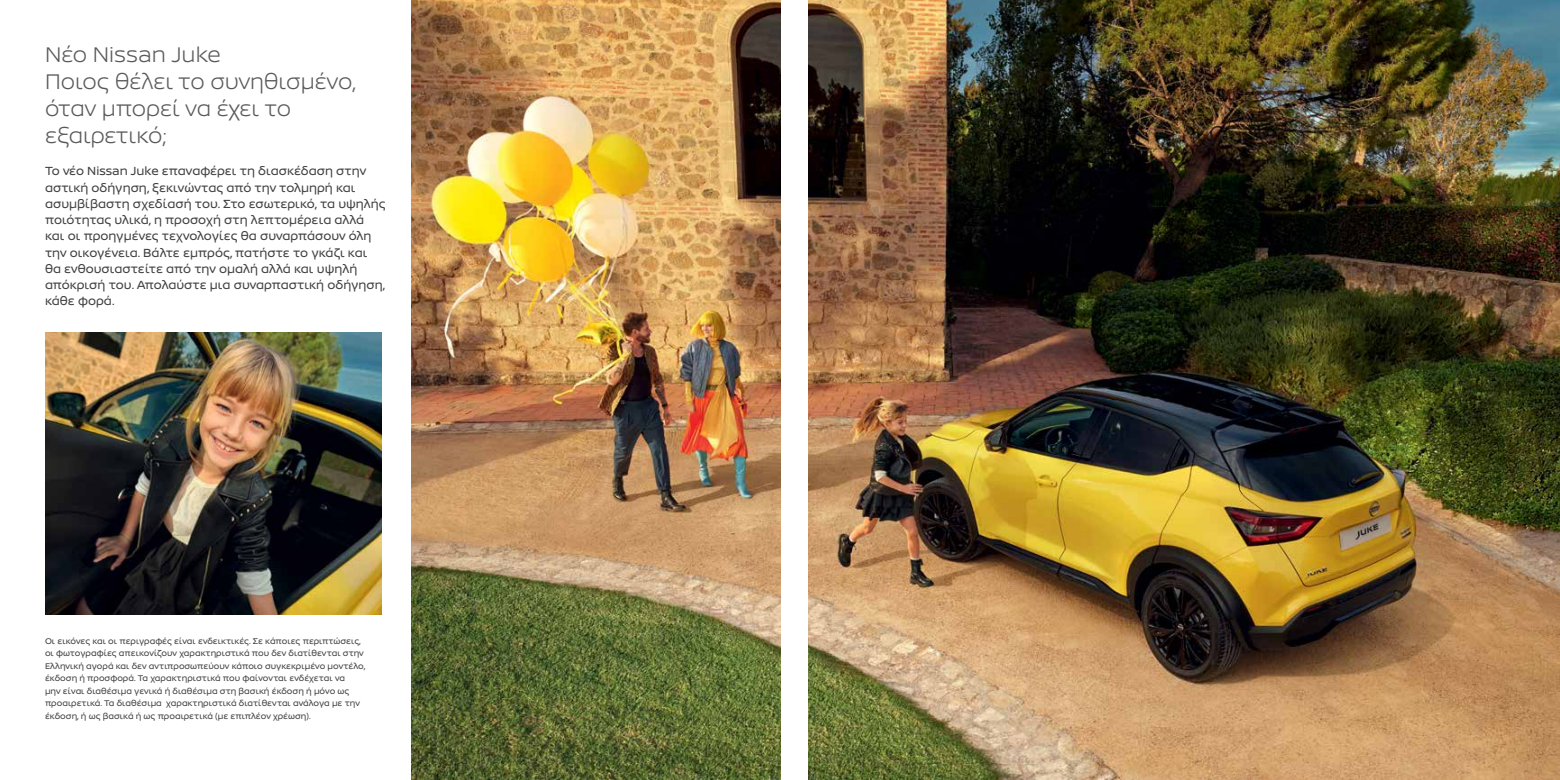
<style>
.page{position:relative;width:1560px;height:780px;background:#fff}
.page>*{position:absolute;margin:0;border:0;box-sizing:border-box;transform-origin:0 0}
.t1{font:300 22.5px/27px "Nissan Brand";color:#58595b}
.t2{font:12.5px/16.2px "Nissan Brand";color:#414042}
.t3{font:8.75px/12.5px "Nissan Brand";color:#414042}
</style>
<div class="page">
<img style="left:808px;top:0;width:751px;height:780px">
<img style="left:411px;top:0;width:369px;height:780px">
<img style="left:45px;top:332px;width:336px;height:282px">
<h1 class="t1" style="left:45px;top:40px;width:312px">Νέο Nissan Juke<br>Ποιος θέλει το συνηθισμένο, όταν μπορεί να έχει το εξαιρετικό;</h1>
<p class="t2" style="left:45px;top:162px;width:342px">Το νέο Nissan Juke επαναφέρει τη διασκέδαση στην αστική οδήγηση, ξεκινώντας από την τολμηρή και ασυμβίβαστη σχεδίασή του. Στο εσωτερικό, τα υψηλής ποιότητας υλικά, η προσοχή στη λεπτομέρεια αλλά και οι προηγμένες τεχνολογίες θα συναρπάσουν όλη την οικογένεια. Βάλτε εμπρός, πατήστε το γκάζι και θα ενθουσιαστείτε από την ομαλή αλλά και υψηλή απόκρισή του. Απολαύστε μια συναρπαστική οδήγηση, κάθε φορά.</p>
<p class="t3" style="left:45px;top:634px;width:322px">Οι εικόνες και οι περιγραφές είναι ενδεικτικές. Σε κάποιες περιπτώσεις, οι φωτογραφίες απεικονίζουν χαρακτηριστικά που δεν διατίθενται στην Ελληνική αγορά και δεν αντιπροσωπεύουν κάποιο συγκεκριμένο μοντέλο, έκδοση ή προσφορά. Τα χαρακτηριστικά που φαίνονται ενδέχεται να<br>μην είναι διαθέσιμα γενικά ή διαθέσιμα στη βασική έκδοση ή μόνο ως προαιρετικά. Τα διαθέσιμα χαρακτηριστικά διατίθενται ανάλογα με την έκδοση, ή ως βασικά ή ως προαιρετικά (με επιπλέον χρέωση).</p>
</div>
